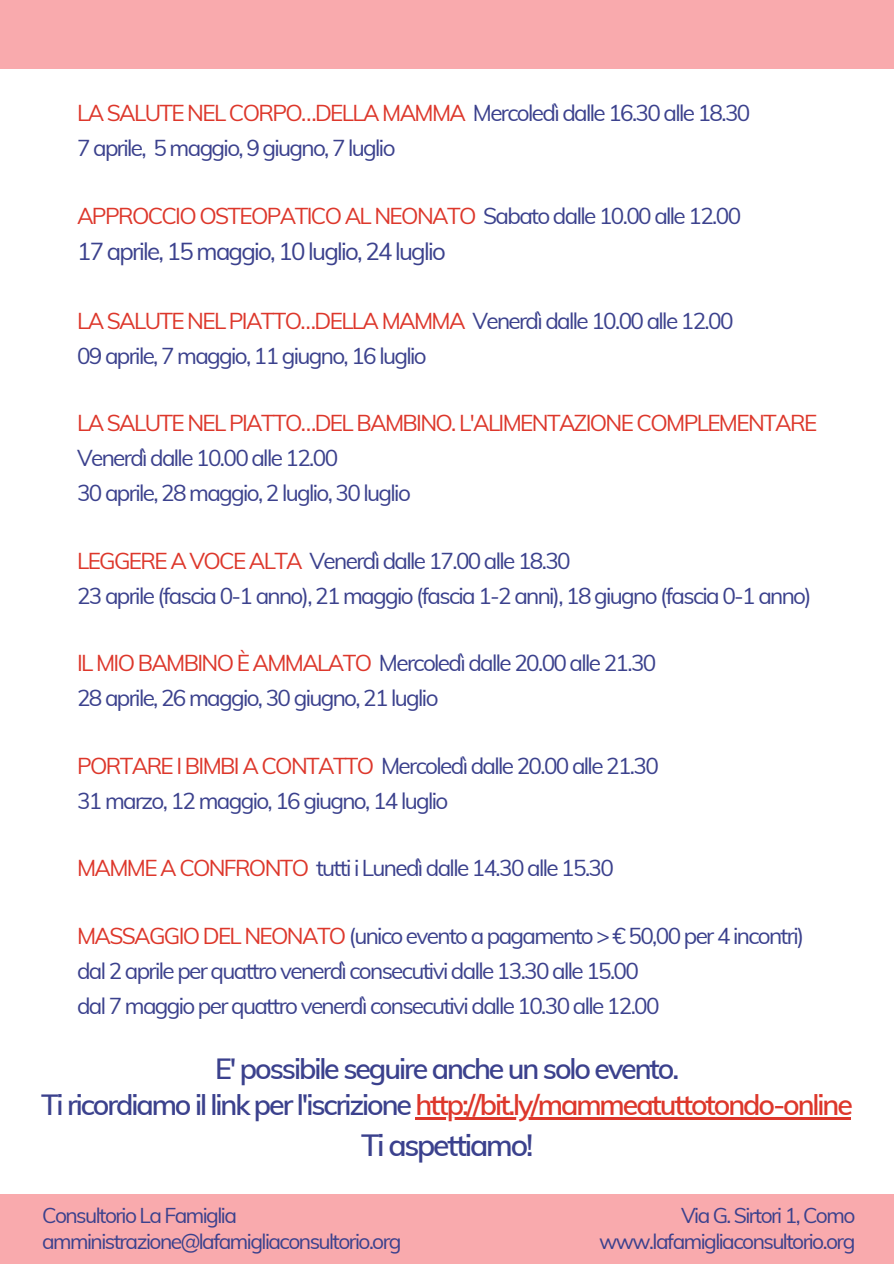
<style>
.page{position:relative;width:894px;height:1264px;background:#fff}
.page>*{position:absolute;margin:0;border:0;box-sizing:border-box;transform-origin:0 0}
.t1{font:600 30px "Muli";letter-spacing:-.075em;color:#3b418d}
.t2{font:600 28.5px "Muli";letter-spacing:-.075em;color:#dd372b}
.t3{font:600 28.5px "Muli";letter-spacing:-.075em;color:#3b418d}
.t4{font:24px "Muli";letter-spacing:-.075em;color:#3b418d}
.t5{font:22.5px "Muli";letter-spacing:-.075em;color:#3b418d}
.t6{font:22.5px "Muli";letter-spacing:-.075em;color:#dd372b}
.t7{font:21px "Muli";letter-spacing:-.075em;color:#3b418d}
.s1{color:#dd372b}
.s2{color:#3b418d}
</style>
<div class="page">
<div style="left:0;top:1194px;width:893px;height:69px;background:#f9aaad"></div>
<hr style="left:415px;top:1117px;width:435px;height:2px;background:#dd372b">
<div style="left:0;top:0;width:893px;height:69px;background:#f9aaad"></div>
<p class="t5" style="left:77px;top:99px;width:674px"><span class="s1">LA SALUTE NEL CORPO…DELLA MAMMA</span> Mercoledì dalle 16.30 alle 18.30</p>
<p class="t5" style="left:77px;top:134px;width:320px">7 aprile, 5 maggio, 9 giugno, 7 luglio</p>
<p class="t6" style="left:77px;top:201px;width:665px">APPROCCIO OSTEOPATICO AL NEONATO <span class="s2">Sabato dalle 10.00 alle 12.00</span></p>
<p class="t4" style="left:77px;top:236px;width:370px">17 aprile, 15 maggio, 10 luglio, 24 luglio</p>
<p class="t6" style="left:77px;top:306px;width:657px">LA SALUTE NEL PIATTO…DELLA MAMMA <span class="s2">Venerdì dalle 10.00 alle 12.00</span></p>
<p class="t5" style="left:77px;top:341px;width:351px">09 aprile, 7 maggio, 11 giugno, 16 luglio</p>
<p class="t6" style="left:77px;top:408px;width:741px">LA SALUTE NEL PIATTO…DEL BAMBINO. L'ALIMENTAZIONE COMPLEMENTARE</p>
<p class="t5" style="left:77px;top:443px;width:262px">Venerdì dalle 10.00 alle 12.00</p>
<p class="t5" style="left:77px;top:478px;width:335px">30 aprile, 28 maggio, 2 luglio, 30 luglio</p>
<p class="t5" style="left:77px;top:546px;width:495px"><span class="s1">LEGGERE A VOCE ALTA</span> Venerdì dalle 17.00 alle 18.30</p>
<p class="t5" style="left:77px;top:581px;width:735px">23 aprile (fascia 0-1 anno), 21 maggio (fascia 1-2 anni), 18 giugno (fascia 0-1 anno)</p>
<p class="t5" style="left:77px;top:648px;width:580px"><span class="s1">IL MIO BAMBINO È AMMALATO</span> Mercoledì dalle 20.00 alle 21.30</p>
<p class="t5" style="left:77px;top:683px;width:363px">28 aprile, 26 maggio, 30 giugno, 21 luglio</p>
<p class="t5" style="left:77px;top:751px;width:583px"><span class="s1">PORTARE I BIMBI A CONTATTO</span> Mercoledì dalle 20.00 alle 21.30</p>
<p class="t5" style="left:77px;top:786px;width:372px">31 marzo, 12 maggio, 16 giugno, 14 luglio</p>
<p class="t5" style="left:77px;top:853px;width:538px"><span class="s1">MAMME A CONFRONTO</span> tutti i Lunedì dalle 14.30 alle 15.30</p>
<p class="t5" style="left:77px;top:921px;width:728px"><span class="s1">MASSAGGIO DEL NEONATO</span> (unico evento a pagamento &gt; € 50,00 per 4 incontri)</p>
<p class="t5" style="left:77px;top:956px;width:563px">dal 2 aprile per quattro venerdì consecutivi dalle 13.30 alle 15.00</p>
<p class="t5" style="left:77px;top:990px;width:584px">dal 7 maggio per quattro venerdì consecutivi dalle 10.30 alle 12.00</p>
<p class="t3" style="left:215px;top:1050px;width:465px">E' possibile seguire anche un solo evento.</p>
<p class="t2" style="left:41px;top:1086px;width:813px"><span class="s2">Ti ricordiamo il link per l'iscrizione</span> http://bit.ly/mammeatuttotondo-online</p>
<p class="t1" style="left:361px;top:1125px;width:173px">Ti aspettiamo!</p>
<p class="t7" style="left:42px;top:1201px;width:196px">Consultorio La Famiglia</p>
<p class="t7" style="left:42px;top:1227px;width:361px">amministrazione@lafamigliaconsultorio.org</p>
<p class="t7" style="left:681px;top:1201px;width:176px">Via G. Sirtori 1, Como</p>
<p class="t7" style="left:599px;top:1227px;width:258px">www.lafamigliaconsultorio.org</p>
</div>
